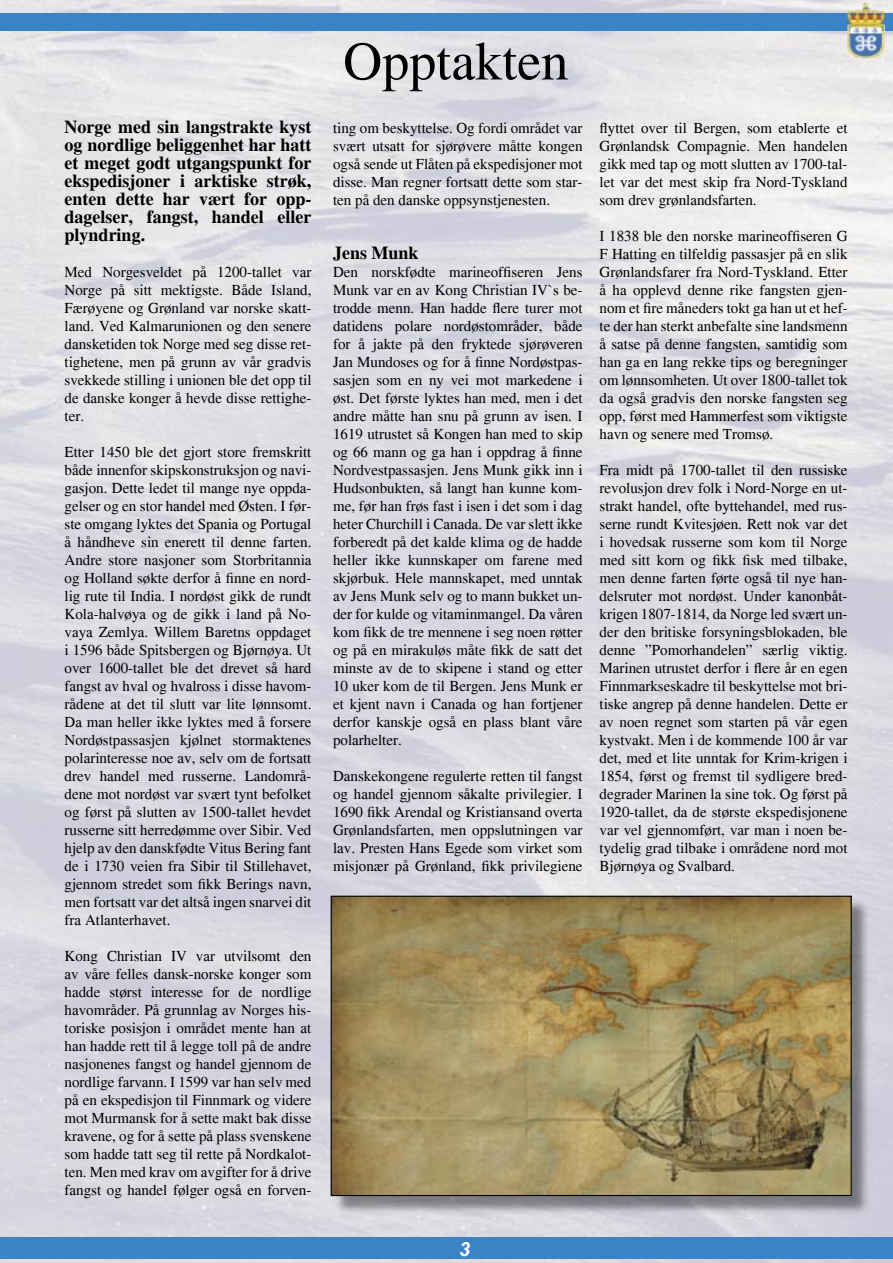
<style>
.page{position:relative;width:893px;height:1263px;background:#fff}
.page>*{position:absolute;margin:0;border:0;box-sizing:border-box;transform-origin:0 0}
.t1{font:54px "Times";color:#000}
.t2{font:italic 700 19.5px "Arial";color:#fff}
.t3{font:700 18px/18px "Times";color:#000;text-align:justify}
.t4{font:15px/18px "Times";color:#000;text-align:justify}
</style>
<div class="page">
<div style="left:0;top:1237px;width:893px;height:22px;background:#3c83c5"></div>
<div style="left:0;top:13px;width:893px;height:18px;background:#3c83c5"></div>
<img style="left:847px;top:3px;width:38px;height:55px">
<img style="left:847px;top:13px;width:38px;height:18px">
<img style="left:331px;top:896px;width:540px;height:321px">
<svg style="left:331px;top:896px;width:521px;height:300px;background:#9c8b5a"></svg>
<p class="t3" style="left:65px;top:117px;width:248px">Norge med sin langstrakte kyst og nordlige beliggenhet har hatt et meget godt utgangspunkt for ekspedisjoner i arktiske strøk, enten dette har vært for opp&shy;dagelser, fangst, handel eller plyndring.</p>
<p class="t4" style="left:65px;top:262px;width:248px">Med Norgesveldet på 1200-tallet var Norge på sitt mektigste. Både Island, Færøyene og Grønland var norske skatt&shy;land. Ved Kalmarunionen og den senere dansketiden tok Norge med seg disse ret&shy;tighetene, men på grunn av vår gradvis svekkede stilling i unionen ble det opp til de danske konger å hevde disse rettighe&shy;ter.</p>
<p class="t4" style="left:65px;top:442px;width:248px">Etter 1450 ble det gjort store fremskritt både innenfor skipskonstruksjon og navi&shy;gasjon. Dette ledet til mange nye oppda&shy;gelser og en stor handel med Østen. I før&shy;ste omgang lyktes det Spania og Portugal å håndheve sin enerett til denne farten.<br>Andre store nasjoner som Storbritannia og Holland søkte derfor å finne en nord&shy;lig rute til India. I nordøst gikk de rundt Kola-halvøya og de gikk i land på No&shy;vaya Zemlya. Willem Baretns oppdaget i 1596 både Spitsbergen og Bjørnøya. Ut over 1600-tallet ble det drevet så hard fangst av hval og hvalross i disse havom&shy;rådene at det til slutt var lite lønnsomt.<br>Da man heller ikke lyktes med å forsere Nordøstpassasjen kjølnet stormaktenes polarinteresse noe av, selv om de fortsatt drev handel med russerne. Landområ&shy;dene mot nordøst var svært tynt befolket og først på slutten av 1500-tallet hevdet russerne sitt herredømme over Sibir. Ved hjelp av den danskfødte Vitus Bering fant de i 1730 veien fra Sibir til Stillehavet, gjennom stredet som fikk Berings navn, men fortsatt var det altså ingen snarvei dit fra Atlanterhavet.</p>
<p class="t4" style="left:65px;top:946px;width:248px">Kong Christian IV var utvilsomt den av våre felles dansk-norske konger som hadde størst interesse for de nordlige havområder. På grunnlag av Norges his&shy;toriske posisjon i området mente han at han hadde rett til å legge toll på de andre nasjonenes fangst og handel gjennom de nordlige farvann. I 1599 var han selv med på en ekspedisjon til Finnmark og videre mot Murmansk for å sette makt bak disse kravene, og for å sette på plass svenskene som hadde tatt seg til rette på Nordkalot&shy;ten. Men med krav om avgifter for å drive fangst og handel følger også en forven-</p>
<h1 class="t1" style="left:343px;top:29px;width:226px">Opptakten</h1>
<p class="t4" style="left:333px;top:118px;width:251px">ting om beskyttelse. Og fordi området var svært utsatt for sjørøvere måtte kongen også sende ut Flåten på ekspedisjoner mot disse. Man regner fortsatt dette som star&shy;ten på den danske oppsynstjenesten.</p>
<p class="t3" style="left:333px;top:243px;width:87px">Jens Munk</p>
<p class="t4" style="left:333px;top:262px;width:251px">Den norskfødte marineoffiseren Jens Munk var en av Kong Christian IV`s be&shy;trodde menn. Han hadde flere turer mot datidens polare nordøstområder, både for å jakte på den fryktede sjørøveren Jan Mundoses og for å finne Nordøstpas&shy;sasjen som en ny vei mot markedene i øst. Det første lyktes han med, men i det andre måtte han snu på grunn av isen. I 1619 utrustet så Kongen han med to skip og 66 mann og ga han i oppdrag å finne Nordvestpassasjen. Jens Munk gikk inn i Hudsonbukten, så langt han kunne kom&shy;me, før han frøs fast i isen i det som i dag heter Churchill i Canada. De var slett ikke forberedt på det kalde klima og de hadde heller ikke kunnskaper om farene med skjørbuk. Hele mannskapet, med unntak av Jens Munk selv og to mann bukket un&shy;der for kulde og vitaminmangel. Da våren kom fikk de tre mennene i seg noen røtter og på en mirakuløs måte fikk de satt det minste av de to skipene i stand og etter 10 uker kom de til Bergen. Jens Munk er et kjent navn i Canada og han fortjener derfor kanskje også en plass blant våre polarhelter.</p>
<p class="t4" style="left:333px;top:766px;width:251px">Danskekongene regulerte retten til fangst og handel gjennom såkalte privilegier. I 1690 fikk Arendal og Kristiansand overta Grønlandsfarten, men oppslutningen var lav. Presten Hans Egede som virket som misjonær på Grønland, fikk privilegiene</p>
<p class="t4" style="left:600px;top:118px;width:250px">flyttet over til Bergen, som etablerte et Grønlandsk Compagnie. Men handelen gikk med tap og mott slutten av 1700-tal&shy;let var det mest skip fra Nord-Tyskland som drev grønlandsfarten.</p>
<p class="t4" style="left:600px;top:226px;width:250px">I 1838 ble den norske marineoffiseren G F Hatting en tilfeldig passasjer på en slik Grønlandsfarer fra Nord-Tyskland. Etter å ha opplevd denne rike fangsten gjen&shy;nom et fire måneders tokt ga han ut et hef&shy;te der han sterkt anbefalte sine landsmenn å satse på denne fangsten, samtidig som han ga en lang rekke tips og beregninger om lønnsomheten. Ut over 1800-tallet tok da også gradvis den norske fangsten seg opp, først med Hammerfest som viktigste havn og senere med Tromsø.</p>
<p class="t4" style="left:600px;top:460px;width:250px">Fra midt på 1700-tallet til den russiske revolusjon drev folk i Nord-Norge en ut&shy;strakt handel, ofte byttehandel, med rus&shy;serne rundt Kvitesjøen. Rett nok var det i hovedsak russerne som kom til Norge med sitt korn og fikk fisk med tilbake, men denne farten førte også til nye han&shy;delsruter mot nordøst. Under kanonbåt&shy;krigen 1807-1814, da Norge led svært un&shy;der den britiske forsyningsblokaden, ble denne ”Pomorhandelen” særlig viktig.<br>Marinen utrustet derfor i flere år en egen Finnmarkseskadre til beskyttelse mot bri&shy;tiske angrep på denne handelen. Dette er av noen regnet som starten på vår egen kystvakt. Men i de kommende 100 år var det, med et lite unntak for Krim-krigen i 1854, først og fremst til sydligere bred&shy;degrader Marinen la sine tok. Og først på 1920-tallet, da de største ekspedisjonene var vel gjennomført, var man i noen be&shy;tydelig grad tilbake i områdene nord mot Bjørnøya og Svalbard.</p>
<h2 class="t2" style="left:459px;top:1236px;width:12px">3</h2>
</div>
